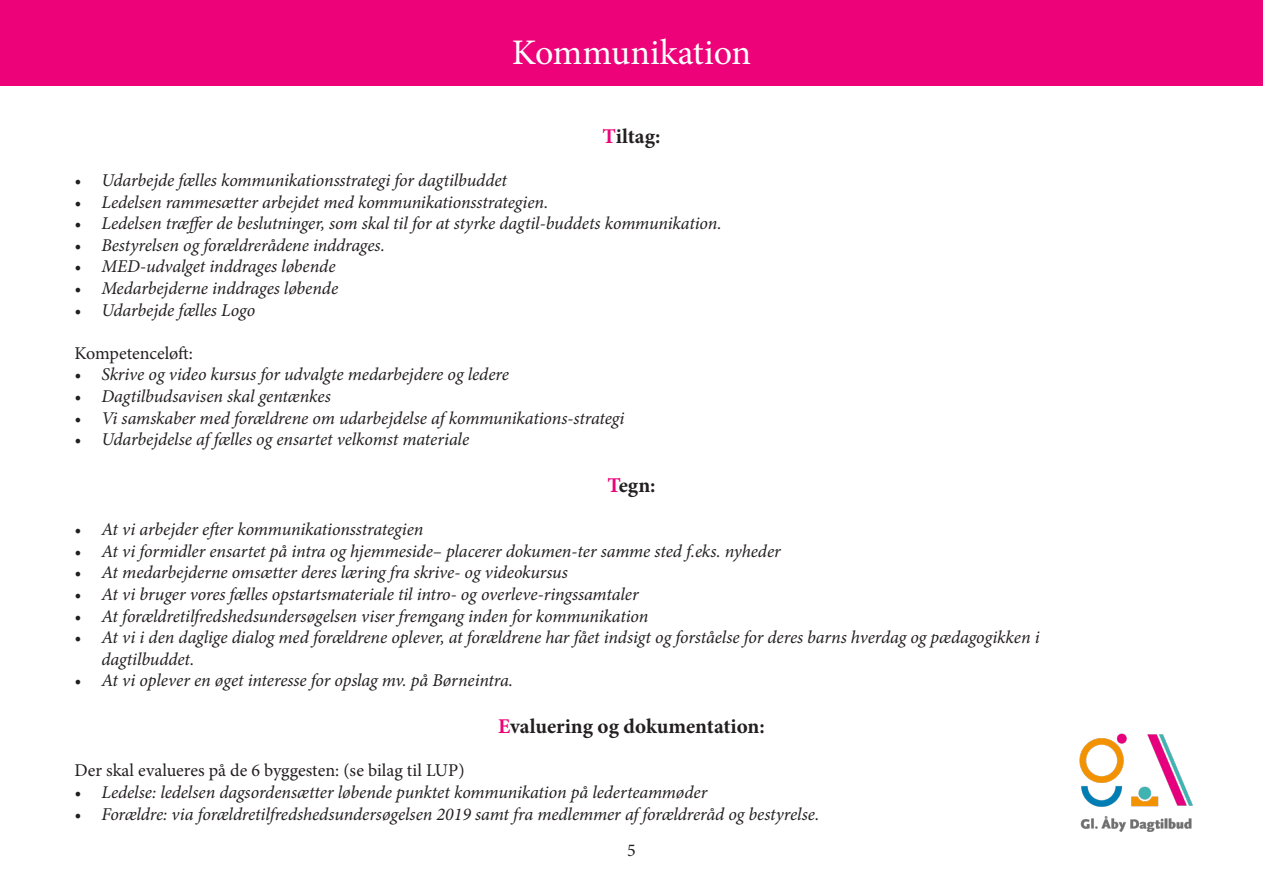
<style>
.page{position:relative;width:1263px;height:893px;background:#fff}
.page>*{position:absolute;margin:0;border:0;box-sizing:border-box;transform-origin:0 0}
.t1{font:36px "Minion Pro";color:#fff}
.t2{font:700 21px "Minion Pro";color:#231f20}
.t3{font:italic 18px/21.6px "Minion Pro";letter-spacing:-.005em;color:#231f20}
.t4{font:18px "Minion Pro";color:#231f20}
.s1{color:#ed0279}
</style>
<div class="page">
<img style="left:1079px;top:733px;width:114px;height:99px">
<div style="left:0;top:0;width:1263px;height:85px;background:#ed0279"></div>
<p class="t1" style="left:512px;top:29px;width:241px">Kommunikation</p>
<p class="t2" style="left:603px;top:121px;width:59px"><span class="s1">T</span>iltag:</p>
<p class="t3" style="left:74px;top:169px;width:434px">• Udarbejde fælles kommunikationsstrategi for dagtilbuddet</p>
<p class="t3" style="left:74px;top:191px;width:475px">• Ledelsen rammesætter arbejdet med kommunikationsstrategien.</p>
<p class="t3" style="left:74px;top:213px;width:649px">• Ledelsen træffer de beslutninger, som skal til for at styrke dagtil-buddets kommunikation.</p>
<p class="t3" style="left:74px;top:234px;width:312px">• Bestyrelsen og forældrerådene inddrages.</p>
<p class="t3" style="left:74px;top:256px;width:263px">• MED-udvalget inddrages løbende</p>
<p class="t3" style="left:74px;top:277px;width:265px">• Medarbejderne inddrages løbende</p>
<p class="t3" style="left:74px;top:299px;width:182px">• Udarbejde fælles Logo</p>
<p class="t4" style="left:74px;top:341px;width:120px">Kompetenceløft:</p>
<p class="t3" style="left:74px;top:364px;width:436px">• Skrive og video kursus for udvalgte medarbejdere og ledere</p>
<p class="t3" style="left:74px;top:385px;width:258px">• Dagtilbudsavisen skal gentænkes</p>
<p class="t3" style="left:74px;top:407px;width:551px">• Vi samskaber med forældrene om udarbejdelse af kommunikations-strategi</p>
<p class="t3" style="left:74px;top:429px;width:396px">• Udarbejdelse af fælles og ensartet velkomst materiale</p>
<p class="t2" style="left:607px;top:470px;width:50px"><span class="s1">T</span>egn:</p>
<p class="t3" style="left:74px;top:519px;width:351px">• At vi arbejder efter kommunikationsstrategien</p>
<p class="t3" style="left:74px;top:540px;width:708px">• At vi formidler ensartet på intra og hjemmeside– placerer dokumen-ter samme sted f.eks. nyheder</p>
<p class="t3" style="left:74px;top:562px;width:495px">• At medarbejderne omsætter deres læring fra skrive- og videokursus</p>
<p class="t3" style="left:74px;top:583px;width:566px">• At vi bruger vores fælles opstartsmateriale til intro- og overleve-ringssamtaler</p>
<p class="t3" style="left:74px;top:605px;width:575px">• At forældretilfredshedsundersøgelsen viser fremgang inden for kommunikation</p>
<p class="t3" style="left:101px;top:627px;width:940px;text-indent:-27px">• At vi i den daglige dialog med forældrene oplever, at forældrene har fået indsigt og forståelse for deres barns hverdag og pædagogikken i dagtilbuddet.</p>
<p class="t3" style="left:74px;top:670px;width:440px">• At vi oplever en øget interesse for opslag mv. på Børneintra.</p>
<p class="t2" style="left:498px;top:712px;width:268px"><span class="s1">E</span>valuering og dokumentation:</p>
<p class="t4" style="left:74px;top:758px;width:392px">Der skal evalueres på de 6 byggesten: (se bilag til LUP)</p>
<p class="t3" style="left:74px;top:781px;width:634px">• Ledelse: ledelsen dagsordensætter løbende punktet kommunikation på lederteammøder</p>
<p class="t3" style="left:74px;top:803px;width:746px">• Forældre: via forældretilfredshedsundersøgelsen 2019 samt fra medlemmer af forældreråd og bestyrelse.</p>
<p class="t4" style="left:627px;top:838px;width:10px">5</p>
</div>
